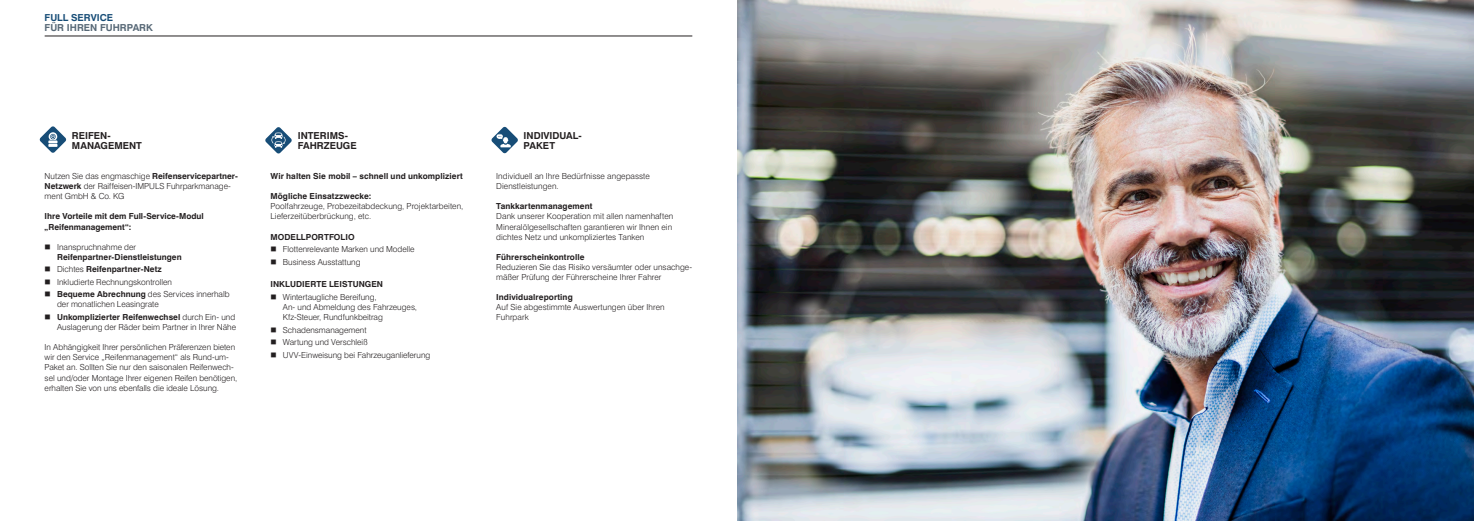
<style>
.page{position:relative;width:1474px;height:521px;background:#fff}
.page>*{position:absolute;margin:0;border:0;box-sizing:border-box;transform-origin:0 0}
.t1{font:700 9.62px/9.6px "Swiss 721 BT";color:#231f20}
.t2{font:700 9.62px "Swiss 721 BT";color:#576876}
.t3{font:700 9.62px "Swiss 721 BT";color:#174d77}
.t4{font:300 8.31px/10.1px "Swiss 721 BT";color:#231f20}
.t5{font:700 8.31px/12.5px "Swiss 721 BT";letter-spacing:.005em;color:#231f20}
.s1{font-weight:700}
.s2{font-weight:300}
</style>
<div class="page">
<img style="left:737px;top:0;width:736px;height:521px">
<svg style="left:491px;top:127px;width:27px;height:26px"></svg>
<svg style="left:265px;top:127px;width:27px;height:27px"></svg>
<svg style="left:40px;top:126px;width:26px;height:27px"></svg>
<hr style="left:45px;top:36px;width:647px;height:1px;background:#231f20">
<p class="t3" style="left:45px;top:12px;width:70px">FULL SERVICE</p>
<p class="t2" style="left:45px;top:22px;width:110px">FÜR IHREN FUHRPARK</p>
<p class="t1" style="left:72px;top:131px;width:71px">REIFEN-<br>MANAGEMENT</p>
<p class="t4" style="left:45px;top:171px;width:195px">Nutzen Sie das engmaschige <span class="s1">Reifenservicepartner-<br>Netzwerk</span> der Raiffeisen-IMPULS Fuhrparkmanage&shy;ment GmbH &amp; Co. KG</p>
<p class="t5" style="left:45px;top:211px;width:161px;line-height:10.1px">Ihre Vorteile mit dem Full-Service-Modul „Reifenmanagement“:</p>
<p class="t4" style="left:57px;top:242px;width:81px">Inanspruchnahme der</p>
<p class="t5" style="left:57px;top:250px;width:174px">Reifenpartner-Dienstleistungen<br><span class="s2">Dichtes</span> Reifenpartner-Netz<br><span class="s2">Inkludierte Rechnungskontrollen<br></span>Bequeme Abrechnung <span class="s2">des Services innerhalb</span></p>
<p class="t4" style="left:57px;top:298px;width:180px;line-height:12.5px">der monatlichen Leasingrate<br><span class="s1">Unkomplizierter Reifenwechsel</span> durch Ein- und</p>
<p class="t4" style="left:57px;top:322px;width:181px">Auslagerung der Räder beim Partner in Ihrer Nähe</p>
<p class="t4" style="left:45px;top:342px;width:194px">In Abhängigkeit Ihrer persönlichen Präferenzen bieten wir den Service „Reifenmanagement“ als Rund-um-Paket an. Sollten Sie nur den saisonalen Reifenwech&shy;sel und/oder Montage Ihrer eigenen Reifen benötigen, erhalten Sie von uns ebenfalls die ideale Lösung.</p>
<p class="t1" style="left:298px;top:131px;width:60px">INTERIMS-<br>FAHRZEUGE</p>
<p class="t5" style="left:270px;top:170px;width:194px">Wir halten Sie mobil – schnell und unkompliziert</p>
<p class="t5" style="left:270px;top:190px;width:102px">Mögliche Einsatzzwecke:</p>
<p class="t4" style="left:270px;top:201px;width:194px">Poolfahrzeuge, Probezeitabdeckung, Projektarbeiten,<br>Lieferzeitüberbrückung, etc.</p>
<p class="t5" style="left:270px;top:230px;width:86px">MODELLPORTFOLIO</p>
<p class="t4" style="left:283px;top:243px;width:133px;line-height:12.5px">Flottenrelevante Marken und Modelle<br>Business Ausstattung</p>
<p class="t5" style="left:270px;top:278px;width:114px">INKLUDIERTE LEISTUNGEN</p>
<p class="t4" style="left:283px;top:292px;width:136px">Wintertaugliche Bereifung,<br>An- und Abmeldung des Fahrzeuges,<br>Kfz-Steuer, Rundfunkbeitrag</p>
<p class="t4" style="left:283px;top:323px;width:149px;line-height:12.5px">Schadensmanagement<br>Wartung und Verschleiß<br>UVV-Einweisung bei Fahrzeuganlieferung</p>
<p class="t1" style="left:523px;top:131px;width:60px">INDIVIDUAL-<br>PAKET</p>
<p class="t4" style="left:496px;top:171px;width:155px">Individuell an Ihre Bedürfnisse angepasste<br>Dienstleistungen.</p>
<p class="t5" style="left:496px;top:200px;width:98px">Tankkartenmanagement</p>
<p class="t4" style="left:496px;top:211px;width:178px">Dank unserer Kooperation mit allen namenhaften<br>Mineralölgesellschaften garantieren wir Ihnen ein dichtes Netz und unkompliziertes Tanken</p>
<p class="t5" style="left:496px;top:250px;width:90px">Führerscheinkontrolle</p>
<p class="t4" style="left:496px;top:262px;width:197px">Reduzieren Sie das Risiko versäumter oder unsachge&shy;mäßer Prüfung der Führerscheine Ihrer Fahrer</p>
<p class="t5" style="left:496px;top:291px;width:78px">Individualreporting</p>
<p class="t4" style="left:496px;top:302px;width:170px">Auf Sie abgestimmte Auswertungen über Ihren<br>Fuhrpark</p>
</div>
